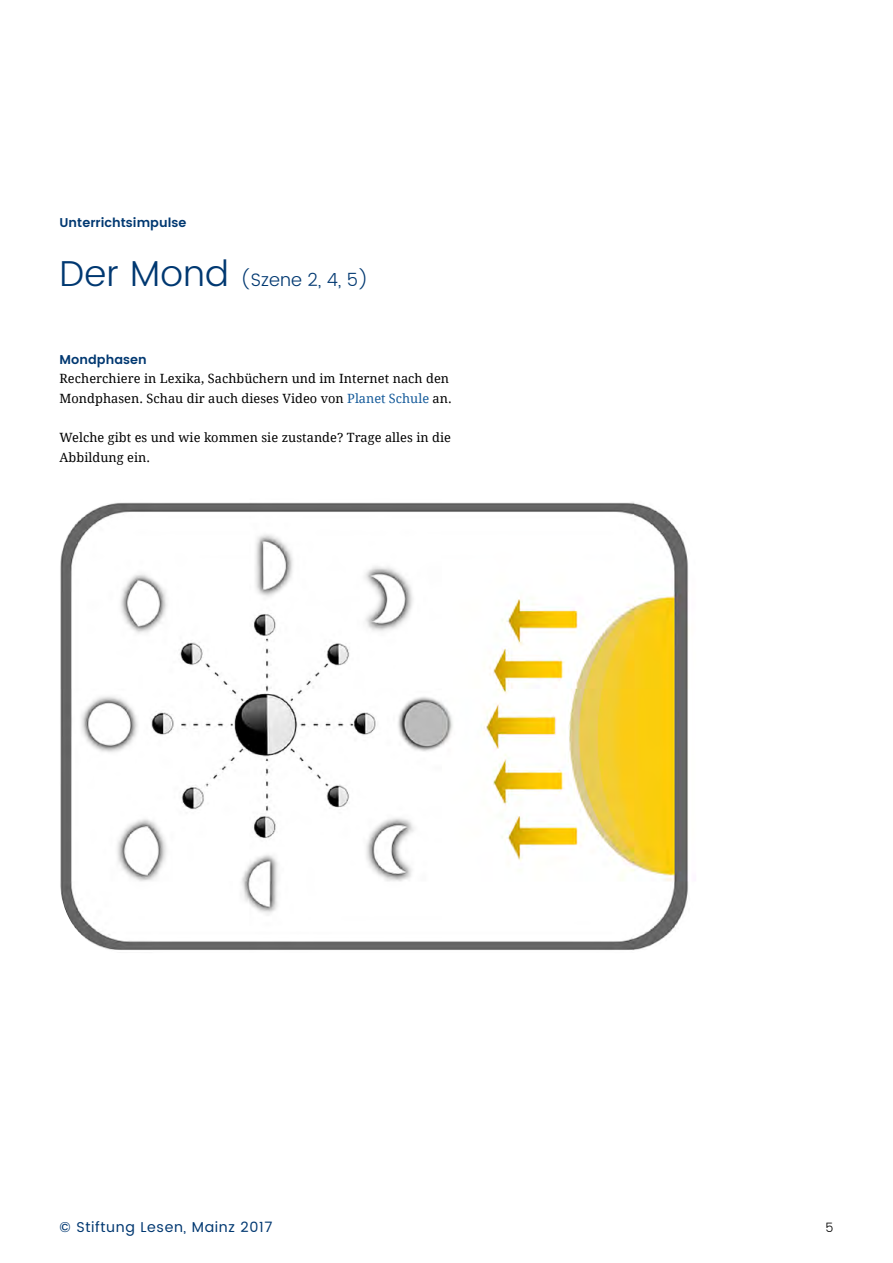
<style>
.page{position:relative;width:893px;height:1263px;background:#fff}
.page>*{position:absolute;margin:0;border:0;box-sizing:border-box;transform-origin:0 0}
.t1{font:300 18px "Poppins DE";letter-spacing:.005em;color:#003871}
.t2{font:14.25px "Poppins DE";letter-spacing:.045em;color:#003871}
.t3{font:12.75px/19.5px "Droid Serif";letter-spacing:.005em;color:#000}
.t4{font:600 12.75px "Poppins DE";letter-spacing:.005em;color:#003871}
.t5{font:300 12.75px "Poppins DE";color:#000}
.s1{font-size:36px}
.s2{color:#165b9a}
</style>
<div class="page">
<img style="left:60px;top:502px;width:629px;height:448px">
<p class="t4" style="left:60px;top:213px;width:128px">Unterrichtsimpulse</p>
<p class="t1" style="left:60px;top:267px;width:311px"><span class="s1">Der Mond</span> (Szene 2, 4, 5)</p>
<p class="t4" style="left:60px;top:350px;width:89px">Mondphasen</p>
<p class="t3" style="left:60px;top:369px;width:394px">Recherchiere in Lexika, Sachbüchern und im Internet nach den<br>Mondphasen. Schau dir auch dieses Video von <span class="s2">Planet Schule</span> an.</p>
<p class="t3" style="left:60px;top:427px;width:393px">Welche gibt es und wie kommen sie zustande? Trage alles in die<br>Abbildung ein.</p>
<p class="t2" style="left:60px;top:1217px;width:214px">© Stiftung Lesen, Mainz 2017</p>
<p class="t5" style="left:825px;top:1218px;width:10px">5</p>
</div>
